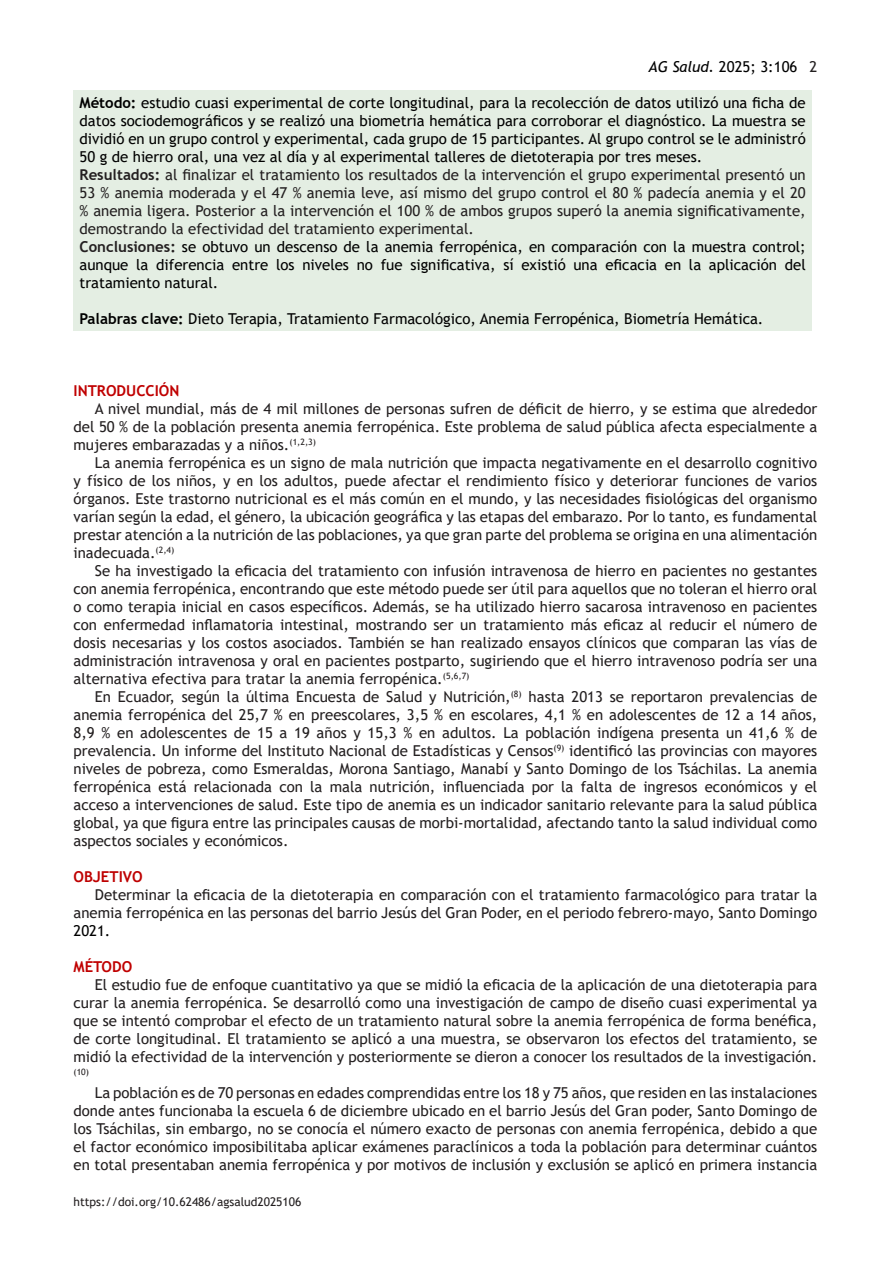
<style>
.page{position:relative;width:893px;height:1263px;background:#fff}
.page>*{position:absolute;margin:0;border:0;box-sizing:border-box;transform-origin:0 0}
.t1{font:15px/18px "Trebuchet MS";color:#231f20;text-align:justify}
.t2{font:15px/18px "Trebuchet MS";color:#000;text-align:justify}
.t3{font:700 15px "Trebuchet MS";color:#c00000}
.t4{font:700 15px "Trebuchet MS";color:#be0000}
.t5{font:12px "Trebuchet MS";color:#231f20}
.t6{font:8.7px "Trebuchet MS";color:#231f20}
.s1{font-style:italic}
.s2{color:#231f20}
.s3{font-weight:700}
.s4{font-weight:700;color:#231f20}
.s5{color:#000}
</style>
<div class="page">
<div style="left:74px;top:90px;width:738px;height:240px;background:#e4eee3"></div>
<p class="t2" style="left:648px;top:58px;width:170px"><span class="s1">AG Salud.</span> 2025; 3:106 <span class="s2">2</span></p>
<p class="t2" style="left:80px;top:94px;width:728px"><span class="s3">Método:</span> estudio cuasi experimental de corte longitudinal, para la recolección de datos utilizó una ficha de datos sociodemográficos y se realizó una biometría hemática para corroborar el diagnóstico. La muestra se dividió en un grupo control y experimental, cada grupo de 15 participantes. Al grupo control se le administró 50 g de hierro oral, una vez al día y al experimental talleres de dietoterapia por tres meses.</p>
<p class="t1" style="left:80px;top:166px;width:728px"><span class="s3">Resultados:</span> al finalizar el tratamiento los resultados de la intervención el grupo experimental presentó un 53 % anemia moderada y el 47 % anemia leve, así mismo del grupo control el 80 % padecía anemia y el 20 % anemia ligera. Posterior a la intervención el 100 % de ambos grupos superó la anemia significativamente, demostrando la efectividad del tratamiento experimental.</p>
<p class="t2" style="left:80px;top:238px;width:728px"><span class="s4">Conclusiones:</span> se obtuvo un descenso de la anemia ferropénica, en comparación con la muestra control; aunque la diferencia entre los niveles no fue significativa, sí existió una eficacia en la aplicación del tratamiento natural.</p>
<p class="t2" style="left:80px;top:310px;width:685px"><span class="s3">Palabras clave:</span> Dieto Terapia, Tratamiento Farmacológico, Anemia Ferropénica, Biometría Hemática.</p>
<p class="t3" style="left:74px;top:381px;width:107px">INTRODUCCIÓN</p>
<p class="t1" style="left:74px;top:400px;width:745px;text-indent:21px">A nivel mundial, más de 4 mil millones de personas sufren de déficit de hierro, y se estima que alrededor del 50 % de la población presenta anemia ferropénica. Este problema de salud pública afecta especialmente a mujeres embarazadas y a niños.<sup>(1,2,3)</sup></p>
<p class="t1" style="left:74px;top:454px;width:745px;text-indent:21px">La anemia ferropénica es un signo de mala nutrición que impacta negativamente en el desarrollo cognitivo y físico de los niños, y en los adultos, puede afectar el rendimiento físico y deteriorar funciones de varios órganos. Este trastorno nutricional es el más común en el mundo, y las necesidades fisiológicas del organismo varían según la edad, el género, la ubicación geográfica y las etapas del embarazo. Por lo tanto, es fundamental prestar atención a la nutrición de las poblaciones, ya que gran parte del problema se origina en una alimentación inadecuada.<sup>(2,4)</sup></p>
<p class="t1" style="left:74px;top:562px;width:745px;text-indent:21px">Se ha investigado la eficacia del tratamiento con infusión intravenosa de hierro en pacientes no gestantes con anemia ferropénica, encontrando que este método puede ser útil para aquellos que no toleran el hierro oral o como terapia inicial en casos específicos. Además, se ha utilizado hierro sacarosa intravenoso en pacientes con enfermedad inflamatoria intestinal, mostrando ser un tratamiento más eficaz al reducir el número de dosis necesarias y los costos asociados. También se han realizado ensayos clínicos que comparan las vías de administración intravenosa y oral en pacientes postparto, sugiriendo que el hierro intravenoso podría ser una alternativa efectiva para tratar la anemia ferropénica.<sup>(5,6,7)</sup></p>
<p class="t1" style="left:74px;top:688px;width:745px;text-indent:21px">En Ecuador, según la última Encuesta de Salud y Nutrición,<sup>(8)</sup> hasta 2013 se reportaron prevalencias de anemia ferropénica del 25,7 % en preescolares, 3,5 % en escolares, 4,1 % en adolescentes de 12 a 14 años, 8,9 % en adolescentes de 15 a 19 años y 15,3 % en adultos. La población indígena presenta un 41,6 % de prevalencia. Un informe del Instituto Nacional de Estadísticas y Censos<sup>(9)</sup> identificó las provincias con mayores niveles de pobreza, como Esmeraldas, Morona Santiago, Manabí y Santo Domingo de los Tsáchilas. La anemia ferropénica está relacionada con la mala nutrición, influenciada por la falta de ingresos económicos y el acceso a intervenciones de salud. Este tipo de anemia es un indicador sanitario relevante para la salud pública global, ya que figura entre las principales causas de morbi-mortalidad, afectando tanto la salud individual como aspectos sociales y económicos.</p>
<p class="t4" style="left:74px;top:867px;width:71px">OBJETIVO</p>
<p class="t1" style="left:74px;top:886px;width:745px;text-indent:21px">Determinar la eficacia de la dietoterapia en comparación con el tratamiento farmacológico para tratar la anemia ferropénica en las personas del barrio Jesús del Gran Poder, en el periodo febrero-mayo, Santo Domingo <span class="s5">2021.</span></p>
<p class="t3" style="left:74px;top:957px;width:60px">MÉTODO</p>
<p class="t1" style="left:74px;top:976px;width:745px;text-indent:21px">El estudio fue de enfoque cuantitativo ya que se midió la eficacia de la aplicación de una dietoterapia para curar la anemia ferropénica. Se desarrolló como una investigación de campo de diseño cuasi experimental ya que se intentó comprobar el efecto de un tratamiento natural sobre la anemia ferropénica de forma benéfica, de corte longitudinal. El tratamiento se aplicó a una muestra, se observaron los efectos del tratamiento, se midió la efectividad de la intervención y posteriormente se dieron a conocer los resultados de la investigación.</p>
<p class="t6" style="left:74px;top:1066px;width:17px">(10)</p>
<p class="t1" style="left:74px;top:1084px;width:745px;text-indent:21px">La población es de 70 personas en edades comprendidas entre los 18 y 75 años, que residen en las instalaciones donde antes funcionaba la escuela 6 de diciembre ubicado en el barrio Jesús del Gran poder, Santo Domingo de los Tsáchilas, sin embargo, no se conocía el número exacto de personas con anemia ferropénica, debido a que el factor económico imposibilitaba aplicar exámenes paraclínicos a toda la población para determinar cuántos en total presentaban anemia ferropénica y por motivos de inclusión y exclusión se aplicó en primera instancia</p>
<p class="t5" style="left:74px;top:1194px;width:229px">https://doi.org/10.62486/agsalud2025106</p>
</div>
